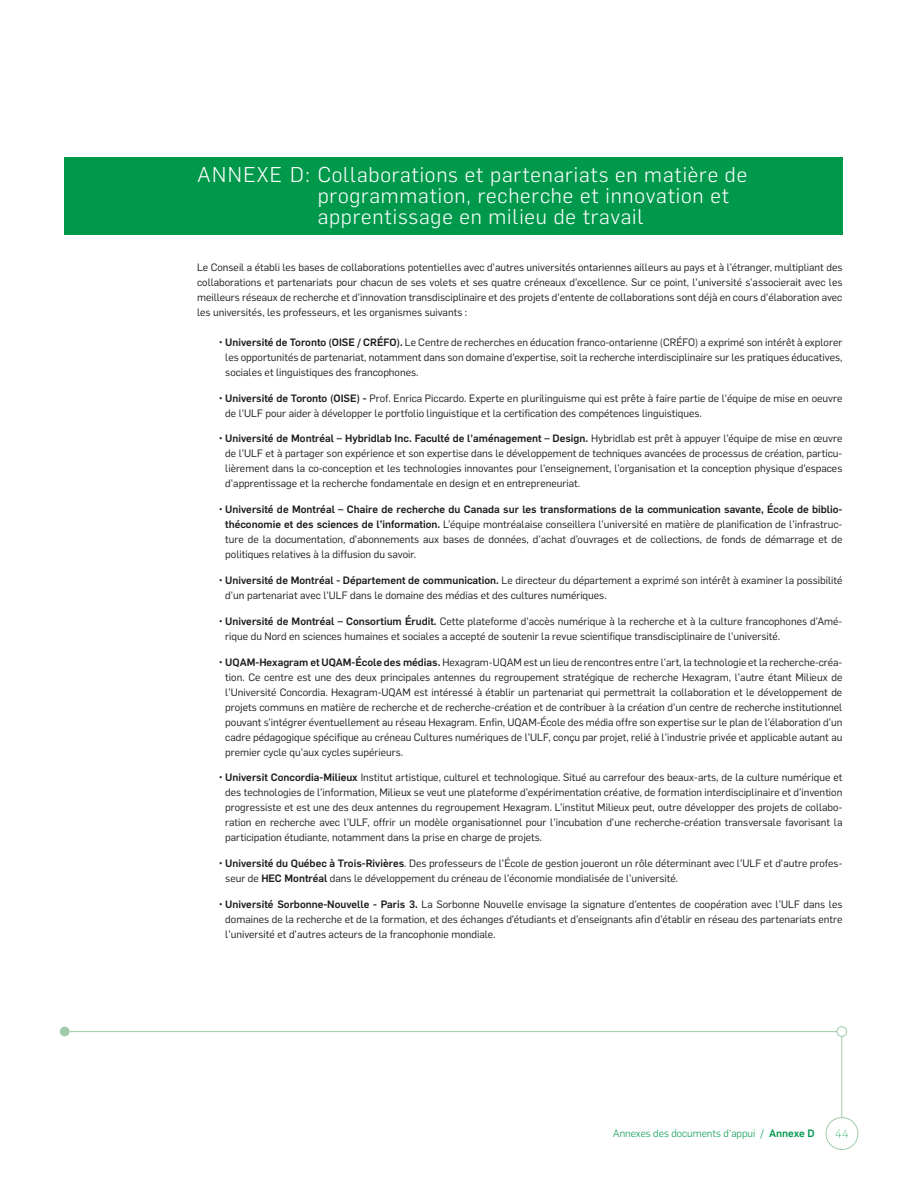
<style>
.page{position:relative;width:918px;height:1188px;background:#fff}
.page>*{position:absolute;margin:0;border:0;box-sizing:border-box;transform-origin:0 0}
.t1{font:300 21px/21px "Flama";letter-spacing:.04em;color:#fff}
.t2{font:200 12px "Flama";color:#00994c}
.t3{font:10.5px/15px "Flama";color:#1c1c1b;text-align:justify}
.t4{font:300 10.5px "Flama";color:#00994c}
.s1{font-weight:500}
.s2{font-weight:400}
</style>
<div class="page">
<hr style="left:70px;top:1031px;width:767px;height:1px;background:#9fcba9">
<div style="left:60px;top:1027px;width:10px;height:9px;background:#9fcba9;border-radius:50%"></div>
<div style="left:837px;top:1027px;width:10px;height:10px;border:1px solid #9fcba9;border-radius:50%"></div>
<div style="left:826px;top:1117px;width:32px;height:33px;border:1px solid #9fcba9;border-radius:50%"></div>
<hr style="left:842px;top:1036px;width:1px;height:82px;background:#9fcba9">
<div style="left:64px;top:157px;width:778px;height:78px;background:#00994c"></div>
<h1 class="t1" style="left:318px;top:163px;width:431px;text-indent:-121px">ANNEXE D: Collaborations et partenariats en matière de programmation, recherche et innovation et apprentissage en milieu de travail</h1>
<p class="t3" style="left:197px;top:259px;width:647px">Le Conseil a établi les bases de collaborations potentielles avec d’autres universités ontariennes ailleurs au pays et à l’étranger, multipliant des collaborations et partenariats pour chacun de ses volets et ses quatre créneaux d’excellence. Sur ce point, l’université s’associerait avec les meilleurs réseaux de recherche et d'innovation transdisciplinaire et des projets d'entente de collaborations sont déjà en cours d'élaboration avec les universités, les professeurs, et les organismes suivants :</p>
<p class="t3" style="left:225px;top:334px;width:619px;text-indent:-7px">• <span class="s1">Université de Toronto (OISE / CRÉFO).</span> Le Centre de recherches en éducation franco-ontarienne (CRÉFO) a exprimé son intérêt à explorer les opportunités de partenariat, notamment dans son domaine d’expertise, soit la recherche interdisciplinaire sur les pratiques éducatives, sociales et linguistiques des francophones.</p>
<p class="t3" style="left:225px;top:390px;width:619px;text-indent:-7px">• <span class="s1">Université de Toronto (OISE) -</span> Prof. Enrica Piccardo. Experte en plurilinguisme qui est prête à faire partie de l'équipe de mise en oeuvre de l'ULF pour aider à développer le portfolio linguistique et la certification des compétences linguistiques.</p>
<p class="t3" style="left:225px;top:430px;width:619px;text-indent:-7px">• <span class="s1">Université de Montréal – Hybridlab Inc. Faculté de l'aménagement – Design.</span> Hybridlab est prêt à appuyer l’équipe de mise en œuvre de l’ULF et à partager son expérience et son expertise dans le développement de techniques avancées de processus de création, particu&shy;lièrement dans la co-conception et les technologies innovantes pour l’enseignement, l’organisation et la conception physique d’espaces d’apprentissage et la recherche fondamentale en design et en entrepreneuriat.</p>
<p class="t3" style="left:225px;top:501px;width:619px;text-indent:-7px">• <span class="s1">Université de Montréal – Chaire de recherche du Canada sur les transformations de la communication savante, École de biblio&shy;théconomie et des sciences de l’information.</span> L’équipe montréalaise conseillera l’université en matière de planification de l’infrastruc&shy;ture de la documentation, d’abonnements aux bases de données, d’achat d’ouvrages et de collections, de fonds de démarrage et de politiques relatives à la diffusion du savoir.</p>
<p class="t3" style="left:225px;top:572px;width:619px;text-indent:-7px">• <span class="s1">Université de Montréal - Département de communication.</span> Le directeur du département a exprimé son intérêt à examiner la possibilité d'un partenariat avec l'ULF dans le domaine des médias et des cultures numériques.</p>
<p class="t3" style="left:225px;top:613px;width:619px;text-indent:-7px">• <span class="s1">Université de Montréal – Consortium Érudit.</span> Cette plateforme d'accès numérique à la recherche et à la culture francophones d’Amé&shy;rique du Nord en sciences humaines et sociales a accepté de soutenir la revue scientifique transdisciplinaire de l’université.</p>
<p class="t3" style="left:225px;top:654px;width:619px;text-indent:-7px">• <span class="s1">UQAM-Hexagram et UQAM-École des médias.</span> Hexagram-UQAM est un lieu de rencontres entre l'art, la technologie et la recherche-créa&shy;tion. Ce centre est une des deux principales antennes du regroupement stratégique de recherche Hexagram, l’autre étant Milieux de l’Université Concordia. Hexagram-UQAM est intéressé à établir un partenariat qui permettrait la collaboration et le développement de projets communs en matière de recherche et de recherche-création et de contribuer à la création d’un centre de recherche institutionnel pouvant s’intégrer éventuellement au réseau Hexagram. Enfin, UQAM-École des média offre son expertise sur le plan de l’élaboration d’un cadre pédagogique spécifique au créneau Cultures numériques de l’ULF, conçu par projet, relié à l’industrie privée et applicable autant au premier cycle qu’aux cycles supérieurs.</p>
<p class="t3" style="left:225px;top:770px;width:619px;text-indent:-7px">• <span class="s1">Universit Concordia-Milieux</span> Institut artistique, culturel et technologique. Situé au carrefour des beaux-arts, de la culture numérique et des technologies de l’information, Milieux se veut une plateforme d’expérimentation créative, de formation interdisciplinaire et d’invention progressiste et est une des deux antennes du regroupement Hexagram. L’institut Milieux peut, outre développer des projets de collabo&shy;ration en recherche avec l’ULF, offrir un modèle organisationnel pour l’incubation d’une recherche-création transversale favorisant la participation étudiante, notamment dans la prise en charge de projets.</p>
<p class="t3" style="left:225px;top:855px;width:619px;text-indent:-7px">• <span class="s1">Université du Québec à Trois-Rivières</span>. Des professeurs de l’École de gestion joueront un rôle déterminant avec l’ULF et d’autre profes&shy;seur de <span class="s1">HEC Montréal</span> dans le développement du créneau de l’économie mondialisée de l’université.</p>
<p class="t3" style="left:225px;top:896px;width:619px;text-indent:-7px">• <span class="s1">Université Sorbonne-Nouvelle - Paris 3.</span> La Sorbonne Nouvelle envisage la signature d’ententes de coopération avec l’ULF dans les domaines de la recherche et de la formation, et des échanges d’étudiants et d’enseignants afin d’établir en réseau des partenariats entre l’université et d’autres acteurs de la francophonie mondiale.</p>
<p class="t4" style="left:613px;top:1126px;width:203px">Annexes des documents d'appui <span class="s2">/</span> <span class="s1">Annexe D</span></p>
<p class="t2" style="left:835px;top:1126px;width:15px">44</p>
</div>
